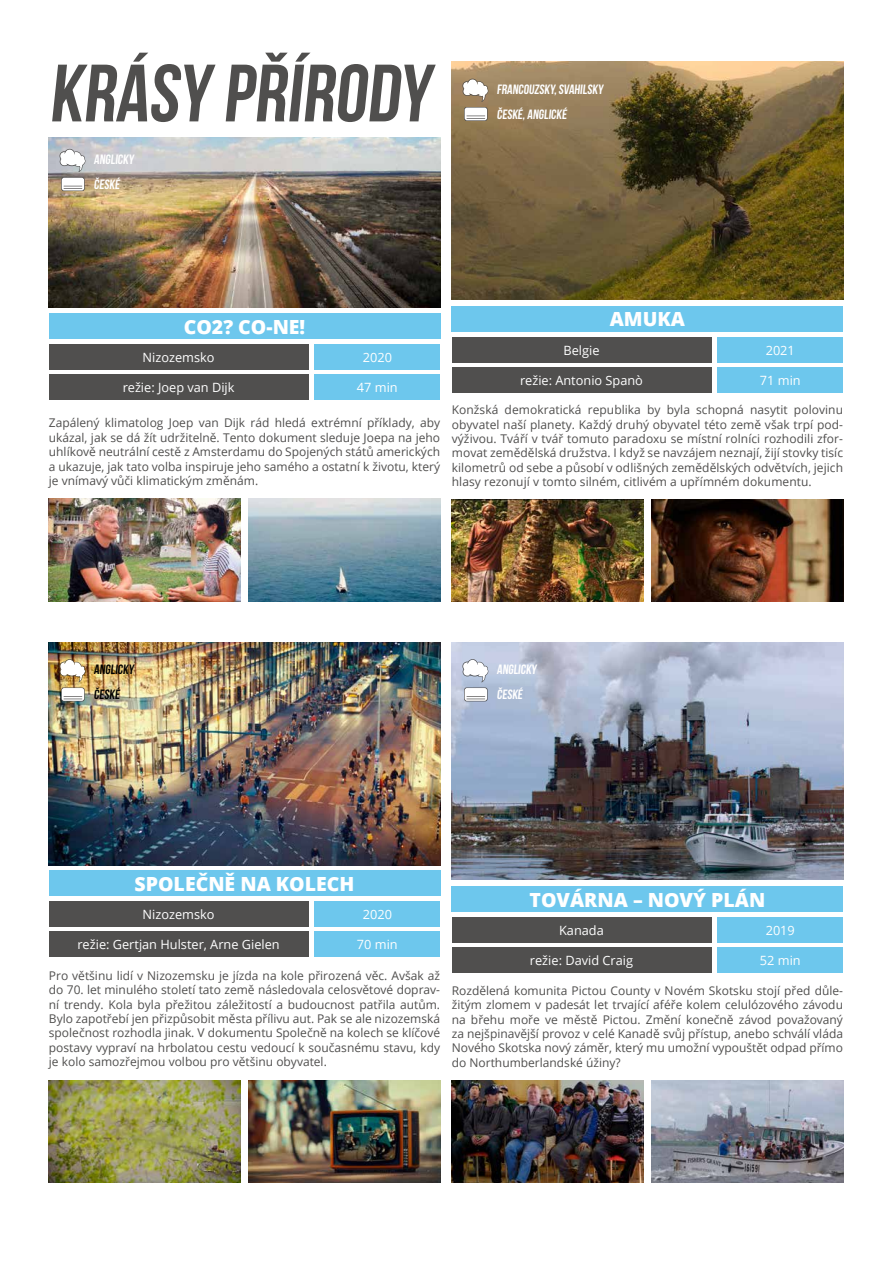
<style>
.page{position:relative;width:893px;height:1263px;background:#fff}
.page>*{position:absolute;margin:0;border:0;box-sizing:border-box;transform-origin:0 0}
.t1{font:700 81px "Bebas Neue";color:#504f4e}
.t2{font:800 19.5px "Open Sans";color:#fff}
.t3{font:700 13.5px/25.2px "Bebas Neue";color:#fff}
.t4{font:700 13.5px/25.2px "Bebas Neue";color:#000}
.t5{font:12.75px "Open Sans";color:#fff}
.t6{font:12px/14.4px "Open Sans";color:#504f4e;text-align:justify}
</style>
<div class="page">
<div style="left:49px;top:314px;width:391px;height:25px;background:#6dc7ed"></div>
<div style="left:49px;top:344px;width:259px;height:26px;background:#504f4e"></div>
<div style="left:315px;top:344px;width:125px;height:26px;background:#6dc7ed"></div>
<div style="left:49px;top:374px;width:259px;height:26px;background:#504f4e"></div>
<div style="left:315px;top:374px;width:125px;height:26px;background:#6dc7ed"></div>
<img style="left:49px;top:137px;width:391px;height:170px">
<svg style="left:59px;top:149px;width:27px;height:23px"></svg>
<div style="left:61px;top:177px;width:24px;height:14px;background:#919191;border-radius:2px"></div>
<div style="left:62px;top:178px;width:22px;height:13px;background:#fff;border-radius:2px"></div>
<svg style="left:64px;top:186px;width:18px;height:3px"></svg>
<img style="left:49px;top:499px;width:191px;height:103px">
<img style="left:249px;top:499px;width:191px;height:103px">
<div style="left:49px;top:871px;width:391px;height:25px;background:#6dc7ed"></div>
<div style="left:49px;top:901px;width:259px;height:26px;background:#504f4e"></div>
<div style="left:315px;top:901px;width:125px;height:26px;background:#6dc7ed"></div>
<div style="left:49px;top:931px;width:259px;height:26px;background:#504f4e"></div>
<div style="left:315px;top:931px;width:125px;height:26px;background:#6dc7ed"></div>
<img style="left:49px;top:642px;width:391px;height:223px">
<img style="left:49px;top:1080px;width:191px;height:102px">
<img style="left:249px;top:1080px;width:191px;height:102px">
<svg style="left:59px;top:659px;width:27px;height:23px"></svg>
<div style="left:61px;top:687px;width:24px;height:14px;background:#72706c;border-radius:2px"></div>
<div style="left:62px;top:688px;width:22px;height:13px;background:#fff;border-radius:2px"></div>
<svg style="left:64px;top:696px;width:18px;height:4px"></svg>
<div style="left:452px;top:306px;width:391px;height:26px;background:#6dc7ed"></div>
<div style="left:452px;top:337px;width:259px;height:25px;background:#504f4e"></div>
<div style="left:718px;top:337px;width:125px;height:25px;background:#6dc7ed"></div>
<div style="left:452px;top:367px;width:259px;height:25px;background:#504f4e"></div>
<div style="left:718px;top:367px;width:125px;height:25px;background:#6dc7ed"></div>
<img style="left:452px;top:62px;width:391px;height:238px">
<img style="left:452px;top:500px;width:191px;height:102px">
<img style="left:652px;top:500px;width:191px;height:102px">
<svg style="left:462px;top:79px;width:27px;height:23px"></svg>
<svg style="left:464px;top:107px;width:24px;height:14px"></svg>
<div style="left:465px;top:108px;width:22px;height:12px;background:#fff;border-radius:2px"></div>
<svg style="left:466px;top:116px;width:19px;height:3px"></svg>
<div style="left:452px;top:886px;width:391px;height:26px;background:#6dc7ed"></div>
<div style="left:452px;top:917px;width:259px;height:26px;background:#504f4e"></div>
<div style="left:718px;top:917px;width:125px;height:26px;background:#6dc7ed"></div>
<div style="left:452px;top:947px;width:259px;height:26px;background:#504f4e"></div>
<div style="left:718px;top:947px;width:125px;height:26px;background:#6dc7ed"></div>
<img style="left:452px;top:642px;width:391px;height:237px">
<img style="left:452px;top:1080px;width:191px;height:102px">
<img style="left:652px;top:1080px;width:191px;height:102px">
<svg style="left:462px;top:659px;width:27px;height:23px"></svg>
<div style="left:464px;top:687px;width:24px;height:14px;background:#737374;border-radius:2px"></div>
<div style="left:465px;top:688px;width:22px;height:13px;background:#fff;border-radius:2px"></div>
<svg style="left:466px;top:696px;width:19px;height:4px"></svg>
<h1 class="t1" style="left:49px;top:49px;width:392px">KRÁSY PŘÍRODY</h1>
<p class="t3" style="left:94px;top:146px;width:43px">ANGLICKY<br>ČESKÉ</p>
<p class="t3" style="left:497px;top:76px;width:109px">FRANCOUZSKY,SVAHILSKY<br>ČESKÉ,ANGLICKÉ</p>
<h2 class="t2" style="left:184px;top:312px;width:123px">CO2? CO-NE!</h2>
<p class="t5" style="left:143px;top:349px;width:73px">Nizozemsko</p>
<p class="t5" style="left:363px;top:349px;width:31px">2020</p>
<p class="t5" style="left:123px;top:379px;width:113px">režie: Joep van Dijk</p>
<p class="t5" style="left:357px;top:379px;width:42px">47 min</p>
<p class="t6" style="left:49px;top:415px;width:393px">Zapálený klimatolog Joep van Dijk rád hledá extrémní příklady, aby ukázal, jak se dá žít udržitelně. Tento dokument sleduje Joepa na jeho uhlíkově neutrální cestě z Amsterdamu do Spojených států amerických a ukazuje, jak tato volba inspiruje jeho samého a ostatní k životu, který je vnímavý vůči klimatickým změnám.</p>
<h2 class="t2" style="left:610px;top:304px;width:77px">AMUKA</h2>
<p class="t5" style="left:563px;top:341px;width:38px">Belgie</p>
<p class="t5" style="left:766px;top:341px;width:31px">2021</p>
<p class="t5" style="left:520px;top:371px;width:125px">režie: Antonio Spanò</p>
<p class="t5" style="left:760px;top:371px;width:42px">71 min</p>
<p class="t6" style="left:452px;top:402px;width:393px">Konžská demokratická republika by byla schopná nasytit polovinu obyvatel naší planety. Každý druhý obyvatel této země však trpí pod&shy;výživou. Tváří v tvář tomuto paradoxu se místní rolníci rozhodili zfor&shy;movat zemědělská družstva. I když se navzájem neznají, žijí stovky tisíc kilometrů od sebe a působí v odlišných zemědělských odvětvích, jejich hlasy rezonují v tomto silném, citlivém a upřímném dokumentu.</p>
<p class="t4" style="left:94px;top:657px;width:43px">ANGLICKY<br>ČESKÉ</p>
<p class="t3" style="left:497px;top:657px;width:43px">ANGLICKY<br>ČESKÉ</p>
<h2 class="t2" style="left:135px;top:869px;width:221px">SPOLEČNĚ NA KOLECH</h2>
<p class="t5" style="left:143px;top:906px;width:73px">Nizozemsko</p>
<p class="t5" style="left:363px;top:906px;width:31px">2020</p>
<p class="t5" style="left:77px;top:936px;width:204px">režie: Gertjan Hulster, Arne Gielen</p>
<p class="t5" style="left:357px;top:936px;width:42px">70 min</p>
<p class="t6" style="left:49px;top:968px;width:393px">Pro většinu lidí v Nizozemsku je jízda na kole přirozená věc. Avšak až do 70. let minulého století tato země následovala celosvětové doprav&shy;ní trendy. Kola byla přežitou záležitostí a budoucnost patřila autům.<br>Bylo zapotřebí jen přizpůsobit města přílivu aut. Pak se ale nizozemská společnost rozhodla jinak. V dokumentu Společně na kolech se klíčové postavy vypraví na hrbolatou cestu vedoucí k současnému stavu, kdy je kolo samozřejmou volbou pro většinu obyvatel.</p>
<h2 class="t2" style="left:530px;top:885px;width:237px">TOVÁRNA – NOVÝ PLÁN</h2>
<p class="t5" style="left:559px;top:921px;width:46px">Kanada</p>
<p class="t5" style="left:766px;top:921px;width:31px">2019</p>
<p class="t5" style="left:530px;top:951px;width:105px">režie: David Craig</p>
<p class="t5" style="left:760px;top:951px;width:42px">52 min</p>
<p class="t6" style="left:452px;top:983px;width:393px">Rozdělená komunita Pictou County v Novém Skotsku stojí před důle&shy;žitým zlomem v padesát let trvající aféře kolem celulózového závodu na břehu moře ve městě Pictou. Změní konečně závod považovaný za nejšpinavější provoz v celé Kanadě svůj přístup, anebo schválí vláda Nového Skotska nový záměr, který mu umožní vypouštět odpad přímo do Northumberlandské úžiny?</p>
</div>
